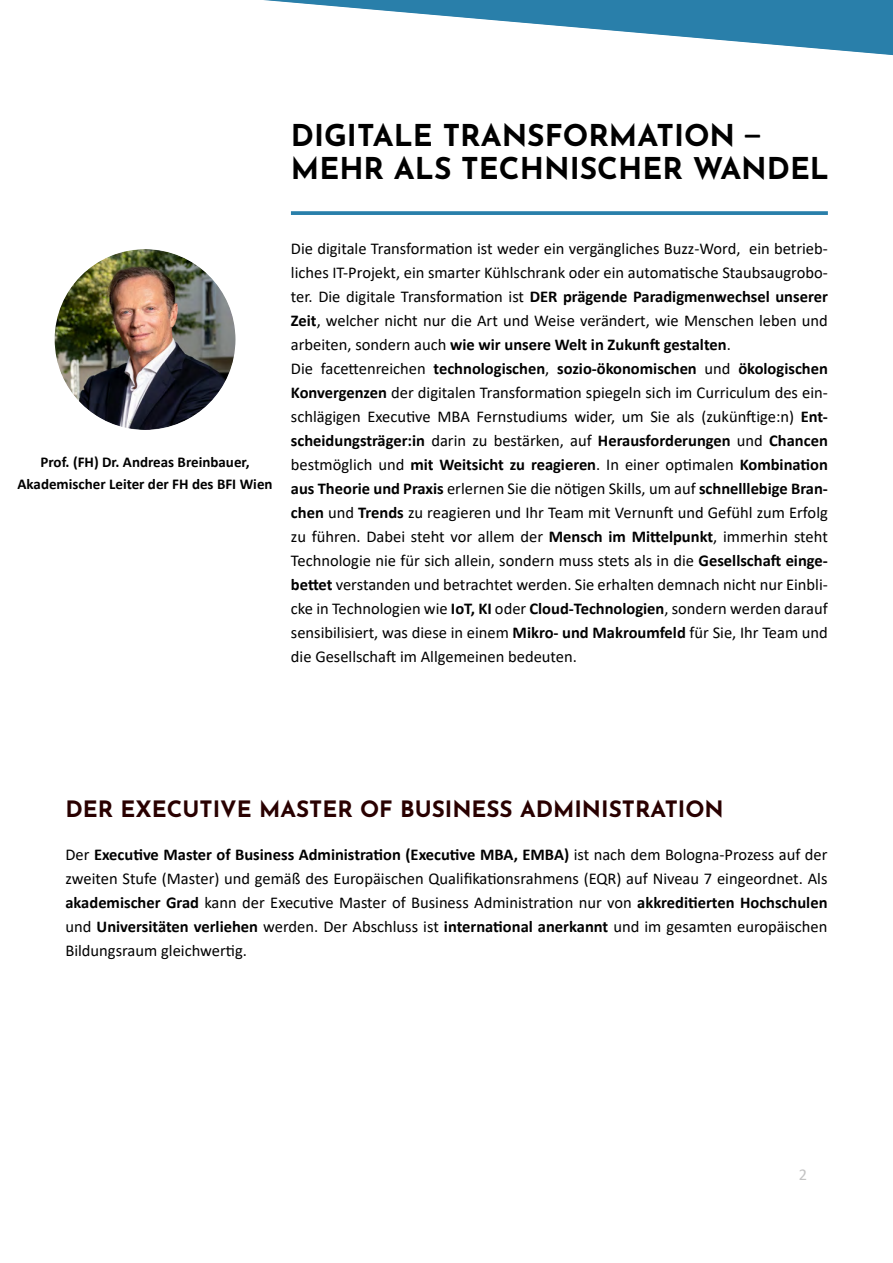
<style>
.page{position:relative;width:893px;height:1263px;background:#fff}
.page>*{position:absolute;margin:0;border:0;box-sizing:border-box;transform-origin:0 0}
.t1{font:700 30px/33px "Josefin Sans";color:#000}
.t2{font:700 22.5px "Josefin Sans";color:#290000}
.t3{font:16.5px/24px "Calibri";color:#000}
.t4{font:16.5px "Calibri";color:#c3c3c3}
.t5{font:700 15px/22.5px "Calibri";color:#000;text-align:center}
.s1{font-family:"Calibri"}
.s2{font-weight:700}
</style>
<div class="page">
<svg style="left:291px;top:211px;width:537px;height:4px;background:#3586af"></svg>
<svg style="left:264px;top:0;width:629px;height:55px"></svg>
<img style="left:55px;top:249px;width:180px;height:181px;border-radius:90px">
<h1 class="t1" style="left:291px;top:115px;width:540px">DIGITALE TRANSFORMATION <span class="s1">–<br></span>MEHR ALS TECHNISCHER WANDEL</h1>
<p class="t5" style="left:18px;top:450px;width:257px">Prof. (FH) Dr. Andreas Breinbauer,<br>Akademischer Leiter der FH des BFI Wien</p>
<p class="t3" style="left:291px;top:236px;width:538px">Die digitale Transformation ist weder ein vergängliches Buzz-Word, ein betrieb&shy;liches IT-Projekt, ein smarter Kühlschrank oder ein automatische Staubsaugrobo&shy;ter. Die digitale Transformation ist <span class="s2">DER prägende Paradigmenwechsel unserer Zeit</span>, welcher nicht nur die Art und Weise verändert, wie Menschen leben und arbeiten, sondern auch <span class="s2">wie wir unsere Welt in Zukunft gestalten</span>.<br>Die facettenreichen <span class="s2">technologischen</span>, <span class="s2">sozio-ökonomischen</span> und <span class="s2">ökologischen Konvergenzen</span> der digitalen Transformation spiegeln sich im Curriculum des ein&shy;schlägigen Executive MBA Fernstudiums wider, um Sie als (zukünftige:n) <span class="s2">Ent&shy;scheidungsträger:in</span> darin zu bestärken, auf <span class="s2">Herausforderungen</span> und <span class="s2">Chancen </span>bestmöglich und <span class="s2">mit Weitsicht zu reagieren</span>. In einer optimalen <span class="s2">Kombination aus Theorie und Praxis</span> erlernen Sie die nötigen Skills, um auf <span class="s2">schnelllebige Bran&shy;chen</span> und <span class="s2">Trends</span> zu reagieren und Ihr Team mit Vernunft und Gefühl zum Erfolg zu führen. Dabei steht vor allem der <span class="s2">Mensch im Mittelpunkt</span>, immerhin steht Technologie nie für sich allein, sondern muss stets als in die <span class="s2">Gesellschaft einge&shy;bettet</span> verstanden und betrachtet werden. Sie erhalten demnach nicht nur Einbli&shy;cke in Technologien wie <span class="s2">IoT, KI</span> oder <span class="s2">Cloud-Technologien</span>, sondern werden darauf sensibilisiert, was diese in einem <span class="s2">Mikro- und Makroumfeld</span> für Sie, Ihr Team und die Gesellschaft im Allgemeinen bedeuten.</p>
<h2 class="t2" style="left:65px;top:789px;width:660px">DER EXECUTIVE MASTER OF BUSINESS ADMINISTRATION</h2>
<p class="t3" style="left:65px;top:842px;width:764px;text-align:justify">Der <span class="s2">Executive Master of Business Administration (Executive MBA, EMBA)</span> ist nach dem Bologna-Prozess auf der zweiten Stufe (Master) und gemäß des Europäischen Qualifikationsrahmens (EQR) auf Niveau 7 eingeordnet. Als <span class="s2">akademischer Grad</span> kann der Executive Master of Business Administration nur von <span class="s2">akkreditierten Hochschulen </span>und <span class="s2">Universitäten verliehen</span> werden. Der Abschluss ist <span class="s2">international anerkannt</span> und im gesamten europäischen Bildungsraum gleichwertig.</p>
<p class="t4" style="left:799px;top:1163px;width:10px">2</p>
</div>
